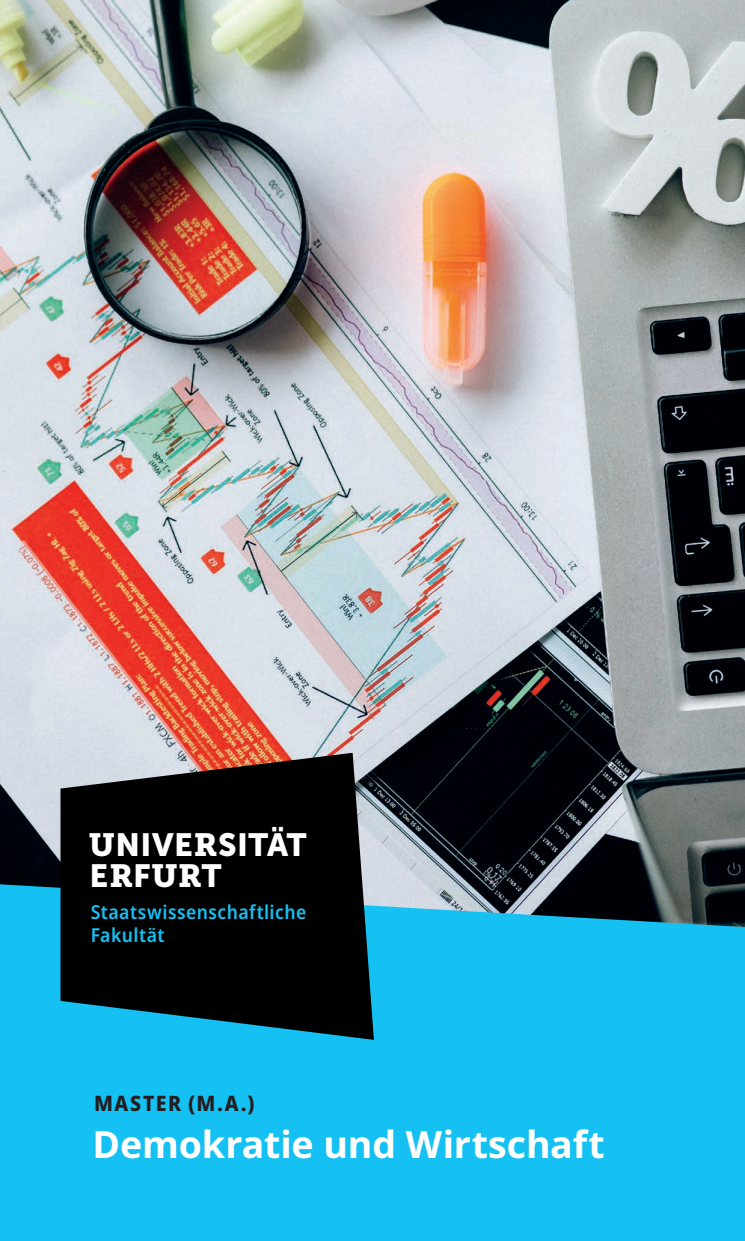
<style>
.page{position:relative;width:745px;height:1241px;background:#fff}
.page>*{position:absolute;margin:0;border:0;box-sizing:border-box;transform-origin:0 0}
.t1{font:700 37.5px "Noto Sans";letter-spacing:-.005em;color:#fff}
.t2{font:32px/32px "Museo Sans 900";letter-spacing:.015em;color:#fff}
.t3{font:800 semi-condensed 21.25px "Noto Sans";letter-spacing:.07em;color:#231f20}
.t4{font:600 semi-condensed 19.25px/22.8px "Noto Sans";letter-spacing:.025em;color:#15c0f2}
.s1{font-family:"Museo Slab 900"}
</style>
<div class="page">
<img style="left:0;top:0;width:744px;height:884px">
<div style="left:0;top:884px;width:744px;height:356px;background:#15c0f2"></div>
<svg style="left:60px;top:752px;width:313px;height:287px;background:#131e21"></svg>
<h2 class="t2" style="left:89px;top:828px;width:219px"><span class="s1">U</span>NIVE<span class="s1">R</span>SITÄT<br>E<span class="s1">R</span>F<span class="s1">UR</span>T</h2>
<p class="t4" style="left:91px;top:901px;width:217px">Staatswissenschaftliche<br>Fakultät</p>
<p class="t3" style="left:94px;top:1087px;width:162px">MASTER (M.A.)</p>
<h1 class="t1" style="left:92px;top:1117px;width:513px">Demokratie und Wirtschaft</h1>
</div>
